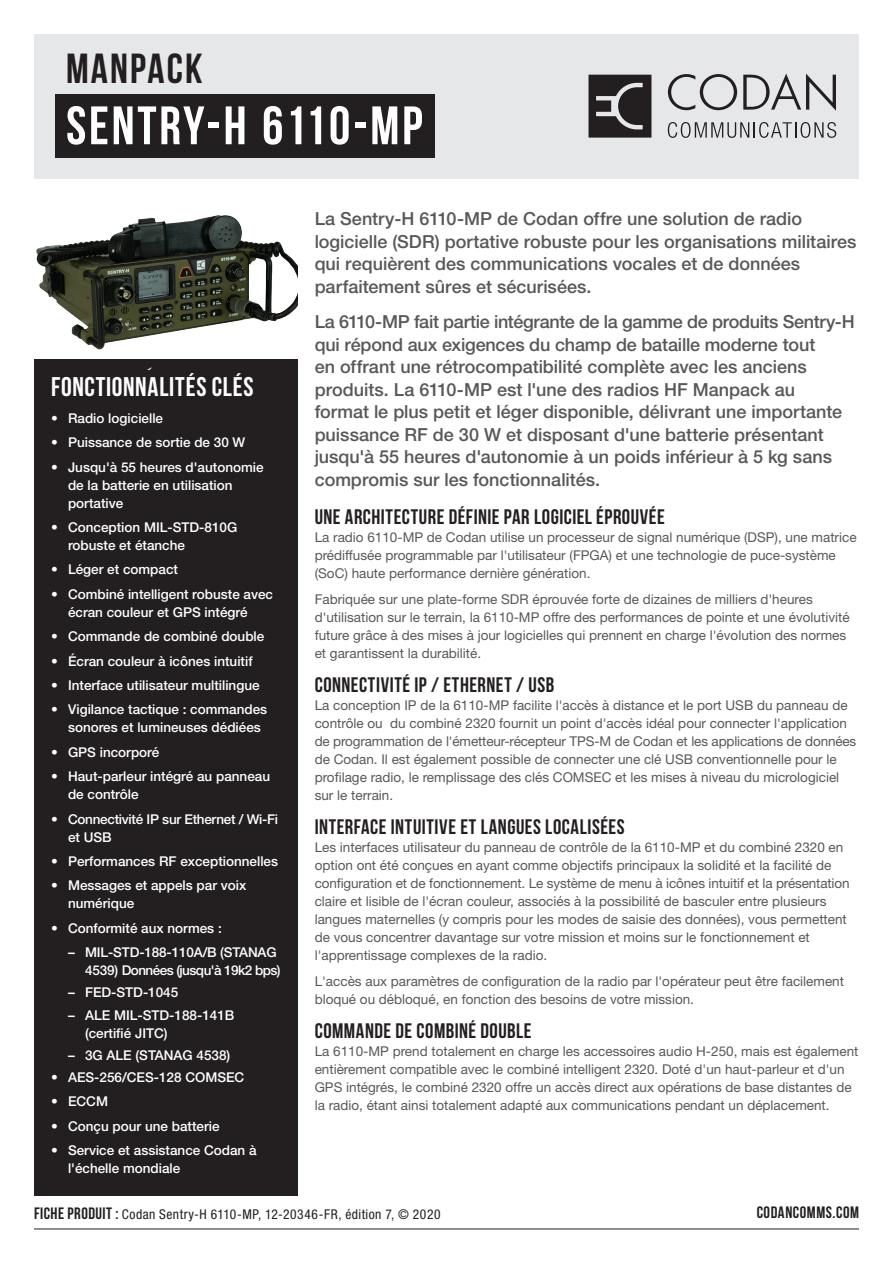
<style>
.page{position:relative;width:893px;height:1263px;background:#fff}
.page>*{position:absolute;margin:0;border:0;box-sizing:border-box;transform-origin:0 0}
.t1{font:54px "Bebas Neue";letter-spacing:.05em;color:#fff}
.t2{font:42px "Bebas Neue";letter-spacing:.05em;color:#231f20}
.t3{font:27px "Bebas Neue";letter-spacing:.03em;color:#fff}
.t4{font:21px "Bebas Neue";letter-spacing:.025em;color:#231f20}
.t5{font:500 18px/22.5px "Helvetica Neue LT Std";color:#57585a}
.t6{font:16.5px "Bebas Neue";letter-spacing:.035em;color:#231f20}
.t7{font:13.5px/18px "Helvetica Neue LT Std";color:#57585a}
.t8{font:500 13.5px/18px "Helvetica Neue LT Std";color:#fff}
.t9{font:condensed 13.5px "Helvetica Neue LT Std";letter-spacing:.035em;color:#231f20}
.t10{font:500 13.5px/18px "Helvetica Neue LT Std";letter-spacing:-.025em;color:#fff;text-align:right}
.t11{font:500 13.5px/18px "Helvetica Neue LT Std";letter-spacing:-.02em;color:#fff}
.s1{font-family:"Bebas Neue";font-stretch:normal;font-size:16.5px}
</style>
<div class="page">
<div style="left:34px;top:34px;width:825px;height:145px;background:#e6e7e9"></div>
<hr style="left:34px;top:1228px;width:825px;height:1px;background:#231f20">
<svg style="left:668px;top:122px;width:168px;height:16px"></svg>
<svg style="left:668px;top:74px;width:69px;height:36px"></svg>
<svg style="left:743px;top:74px;width:93px;height:37px"></svg>
<svg style="left:588px;top:75px;width:63px;height:63px;background:#403d3e"></svg>
<div style="left:34px;top:359px;width:264px;height:836px;background:#231f20"></div>
<div style="left:55px;top:94px;width:380px;height:63px;background:#231f20"></div>
<img style="left:36px;top:215px;width:262px;height:155px">
<h2 class="t2" style="left:66px;top:46px;width:138px">MANPACK</h2>
<h1 class="t1" style="left:66px;top:96px;width:358px">SENTRY-H 6110-MP</h1>
<h3 class="t3" style="left:51px;top:372px;width:204px">FONCTIONNALITÉS CLÉS</h3>
<p class="t8" style="left:51px;top:409px;width:114px">• Radio logicielle</p>
<p class="t8" style="left:51px;top:433px;width:196px">• Puissance de sortie de 30 W</p>
<p class="t8" style="left:68px;top:458px;width:197px;text-indent:-17px">• Jusqu'à 55 heures d'autonomie de la batterie en utilisation portative</p>
<p class="t8" style="left:68px;top:518px;width:171px;text-indent:-17px">• Conception MIL-STD-810G robuste et étanche</p>
<p class="t8" style="left:51px;top:560px;width:129px">• Léger et compact</p>
<p class="t8" style="left:68px;top:585px;width:207px;text-indent:-17px">• Combiné intelligent robuste avec écran couleur et GPS intégré</p>
<p class="t8" style="left:51px;top:627px;width:215px">• Commande de combiné double</p>
<p class="t8" style="left:51px;top:652px;width:203px">• Écran couleur à icônes intuitif</p>
<p class="t8" style="left:51px;top:676px;width:210px">• Interface utilisateur multilingue</p>
<p class="t8" style="left:68px;top:700px;width:201px;text-indent:-17px">• Vigilance tactique : commandes sonores et lumineuses dédiées</p>
<p class="t8" style="left:51px;top:743px;width:110px">• GPS incorporé</p>
<p class="t8" style="left:68px;top:767px;width:204px;text-indent:-17px">• Haut-parleur intégré au panneau de contrôle</p>
<p class="t11" style="left:68px;top:810px;width:212px;text-indent:-17px">• Connectivité IP sur Ethernet / Wi-Fi et USB</p>
<p class="t8" style="left:51px;top:852px;width:229px">• Performances RF exceptionnelles</p>
<p class="t8" style="left:68px;top:876px;width:180px;text-indent:-17px">• Messages et appels par voix numérique</p>
<p class="t8" style="left:51px;top:919px;width:172px">• Conformité aux normes :</p>
<p class="t10" style="left:68px;top:943px;width:214px">– MIL-STD-188-110A/B (STANAG<br>4539) Données (jusqu'à 19k2 bps)</p>
<p class="t8" style="left:68px;top:983px;width:112px">– FED-STD-1045</p>
<p class="t8" style="left:85px;top:1006px;width:151px;text-indent:-17px">– ALE MIL-STD-188-141B (certifié JITC)</p>
<p class="t8" style="left:68px;top:1046px;width:164px">– 3G ALE (STANAG 4538)</p>
<p class="t8" style="left:51px;top:1068px;width:195px">• AES-256/CES-128 COMSEC</p>
<p class="t8" style="left:51px;top:1092px;width:59px">• ECCM</p>
<p class="t8" style="left:51px;top:1117px;width:170px">• Conçu pour une batterie</p>
<p class="t8" style="left:68px;top:1141px;width:190px;text-indent:-17px">• Service et assistance Codan à l'échelle mondiale</p>
<h3 class="t5" style="left:315px;top:208px;width:543px">La Sentry-H 6110-MP de Codan offre une solution de radio logicielle (SDR) portative robuste pour les organisations militaires qui requièrent des communications vocales et de données parfaitement sûres et sécurisées.</h3>
<p class="t5" style="left:315px;top:310px;width:541px">La 6110-MP fait partie intégrante de la gamme de produits Sentry-H qui répond aux exigences du champ de bataille moderne tout<br>en offrant une rétrocompatibilité complète avec les anciens produits. La 6110-MP est l'une des radios HF Manpack au<br>format le plus petit et léger disponible, délivrant une importante puissance RF de 30 W et disposant d'une batterie présentant jusqu'à 55 heures d'autonomie à un poids inférieur à 5 kg sans compromis sur les fonctionnalités.</p>
<h3 class="t4" style="left:315px;top:505px;width:352px">UNE ARCHITECTURE DÉFINIE PAR LOGICIEL ÉPROUVÉE</h3>
<p class="t7" style="left:315px;top:528px;width:543px">La radio 6110-MP de Codan utilise un processeur de signal numérique (DSP), une matrice prédiffusée programmable par l'utilisateur (FPGA) et une technologie de puce-système (SoC) haute performance dernière génération.</p>
<p class="t7" style="left:315px;top:590px;width:536px">Fabriquée sur une plate-forme SDR éprouvée forte de dizaines de milliers d'heures d'utilisation sur le terrain, la 6110-MP offre des performances de pointe et une évolutivité future grâce à des mises à jour logicielles qui prennent en charge l'évolution des normes et garantissent la durabilité.</p>
<h3 class="t4" style="left:315px;top:673px;width:241px">CONNECTIVITÉ IP / ETHERNET / USB</h3>
<p class="t7" style="left:315px;top:696px;width:543px">La conception IP de la 6110-MP facilite l'accès à distance et le port USB du panneau de contrôle ou du combiné 2320 fournit un point d'accès idéal pour connecter l'application de programmation de l'émetteur-récepteur TPS-M de Codan et les applications de données de Codan. Il est également possible de connecter une clé USB conventionnelle pour le profilage radio, le remplissage des clés COMSEC et les mises à niveau du micrologiciel sur le terrain.</p>
<h3 class="t4" style="left:315px;top:815px;width:312px">INTERFACE INTUITIVE ET LANGUES LOCALISÉES</h3>
<p class="t7" style="left:315px;top:838px;width:536px">Les interfaces utilisateur du panneau de contrôle de la 6110-MP et du combiné 2320 en option ont été conçues en ayant comme objectifs principaux la solidité et la facilité de configuration et de fonctionnement. Le système de menu à icônes intuitif et la présentation claire et lisible de l'écran couleur, associés à la possibilité de basculer entre plusieurs langues maternelles (y compris pour les modes de saisie des données), vous permettent de vous concentrer davantage sur votre mission et moins sur le fonctionnement et l'apprentissage complexes de la radio.</p>
<p class="t7" style="left:315px;top:972px;width:531px">L'accès aux paramètres de configuration de la radio par l'opérateur peut être facilement bloqué ou débloqué, en fonction des besoins de votre mission.</p>
<h3 class="t4" style="left:315px;top:1019px;width:219px">COMMANDE DE COMBINÉ DOUBLE</h3>
<p class="t7" style="left:315px;top:1042px;width:545px">La 6110-MP prend totalement en charge les accessoires audio H-250, mais est également entièrement compatible avec le combiné intelligent 2320. Doté d'un haut-parleur et d'un GPS intégrés, le combiné 2320 offre un accès direct aux opérations de base distantes de la radio, étant ainsi totalement adapté aux communications pendant un déplacement.</p>
<p class="t9" style="left:34px;top:1206px;width:408px"><span class="s1">FICHE PRODUIT :</span> Codan Sentry-H 6110-MP, 12-20346-FR, édition 7, © 2020</p>
<p class="t6" style="left:757px;top:1203px;width:104px">CODANCOMMS.COM</p>
</div>
